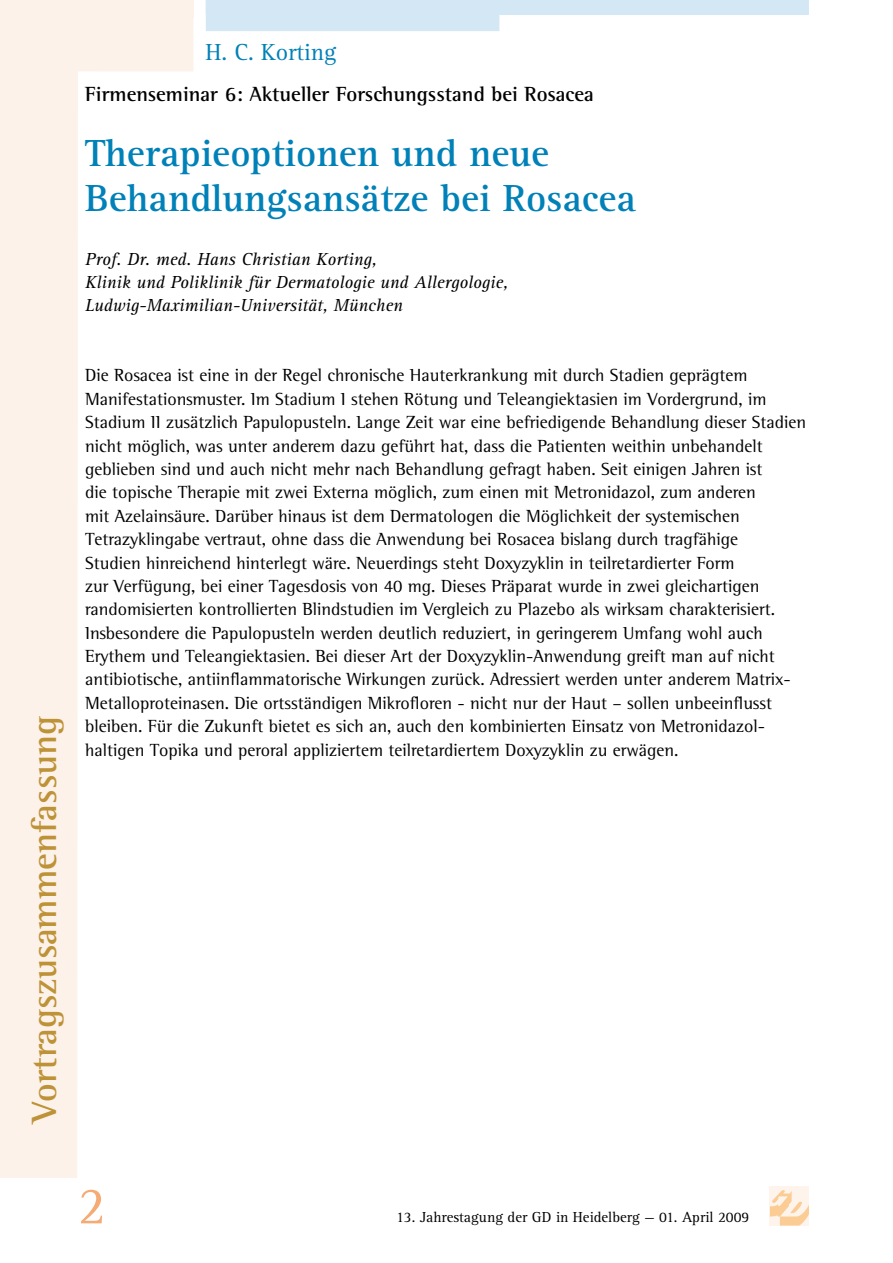
<style>
.page{position:relative;width:893px;height:1263px;background:#fff}
.page>*{position:absolute;margin:0;border:0;box-sizing:border-box;transform-origin:0 0}
.t1{font:54px "Agfa Rotis Serif";color:#f5ab75}
.t2{font:700 39px/45px "Agfa Rotis Serif";color:#0081b8}
.t3{font:700 36px "Agfa Rotis Semi Serif";color:#be9237}
.t4{font:24px "Agfa Rotis Serif";color:#0081b8}
.t5{font:700 21px "Agfa Rotis Semi Serif";color:#000}
.t6{font:18px/23.4px "Agfa Rotis Semi Serif";color:#000}
.t7{font:italic 18px/23.4px "Agfa Rotis Serif";color:#000}
.t8{font:15px "Agfa Rotis Serif";color:#000}
</style>
<div class="page">
<div style="left:770px;top:1186px;width:39px;height:39px;background:#fef4ec"></div>
<svg style="left:770px;top:1190px;width:39px;height:35px"></svg>
<svg style="left:0;top:0;width:194px;height:1178px"></svg>
<div style="left:0;top:0;width:193px;height:17px;background:#fcf2ea"></div>
<svg style="left:206px;top:0;width:603px;height:31px"></svg>
<h3 class="t4" style="left:205px;top:38px;width:133px">H. C. Korting</h3>
<p class="t5" style="left:85px;top:81px;width:510px">Firmenseminar 6: Aktueller Forschungsstand bei Rosacea</p>
<h2 class="t2" style="left:85px;top:131px;width:552px">Therapieoptionen und neue<br>Behandlungsansätze bei Rosacea</h2>
<p class="t7" style="left:85px;top:247px;width:424px">Prof. Dr. med. Hans Christian Korting,<br>Klinik und Poliklinik für Dermatologie und Allergologie,<br>Ludwig-Maximilian-Universität, München</p>
<h3 class="t3" style="left:23px;top:1123px;width:409px;rotate:-90deg">Vortragszusammenfassung</h3>
<p class="t6" style="left:85px;top:364px;width:723px">Die Rosacea ist eine in der Regel chronische Hauterkrankung mit durch Stadien geprägtem Manifestationsmuster. Im Stadium I stehen Rötung und Teleangiektasien im Vordergrund, im Stadium II zusätzlich Papulopusteln. Lange Zeit war eine befriedigende Behandlung dieser Stadien nicht möglich, was unter anderem dazu geführt hat, dass die Patienten weithin unbehandelt geblieben sind und auch nicht mehr nach Behandlung gefragt haben. Seit einigen Jahren ist<br>die topische Therapie mit zwei Externa möglich, zum einen mit Metronidazol, zum anderen<br>mit Azelainsäure. Darüber hinaus ist dem Dermatologen die Möglichkeit der systemischen Tetrazyklingabe vertraut, ohne dass die Anwendung bei Rosacea bislang durch tragfähige<br>Studien hinreichend hinterlegt wäre. Neuerdings steht Doxyzyklin in teilretardierter Form<br>zur Verfügung, bei einer Tagesdosis von 40 mg. Dieses Präparat wurde in zwei gleichartigen randomisierten kontrollierten Blindstudien im Vergleich zu Plazebo als wirksam charakterisiert.<br>Insbesondere die Papulopusteln werden deutlich reduziert, in geringerem Umfang wohl auch Erythem und Teleangiektasien. Bei dieser Art der Doxyzyklin-Anwendung greift man auf nicht antibiotische, antiinflammatorische Wirkungen zurück. Adressiert werden unter anderem Matrix-Metalloproteinasen. Die ortsständigen Mikrofloren - nicht nur der Haut – sollen unbeeinflusst bleiben. Für die Zukunft bietet es sich an, auch den kombinierten Einsatz von Metronidazol&shy;haltigen Topika und peroral appliziertem teilretardiertem Doxyzyklin zu erwägen.</p>
<h1 class="t1" style="left:78px;top:1175px;width:30px">2</h1>
<p class="t8" style="left:396px;top:1208px;width:355px">13. Jahrestagung der GD in Heidelberg — 01. April 2009</p>
</div>
